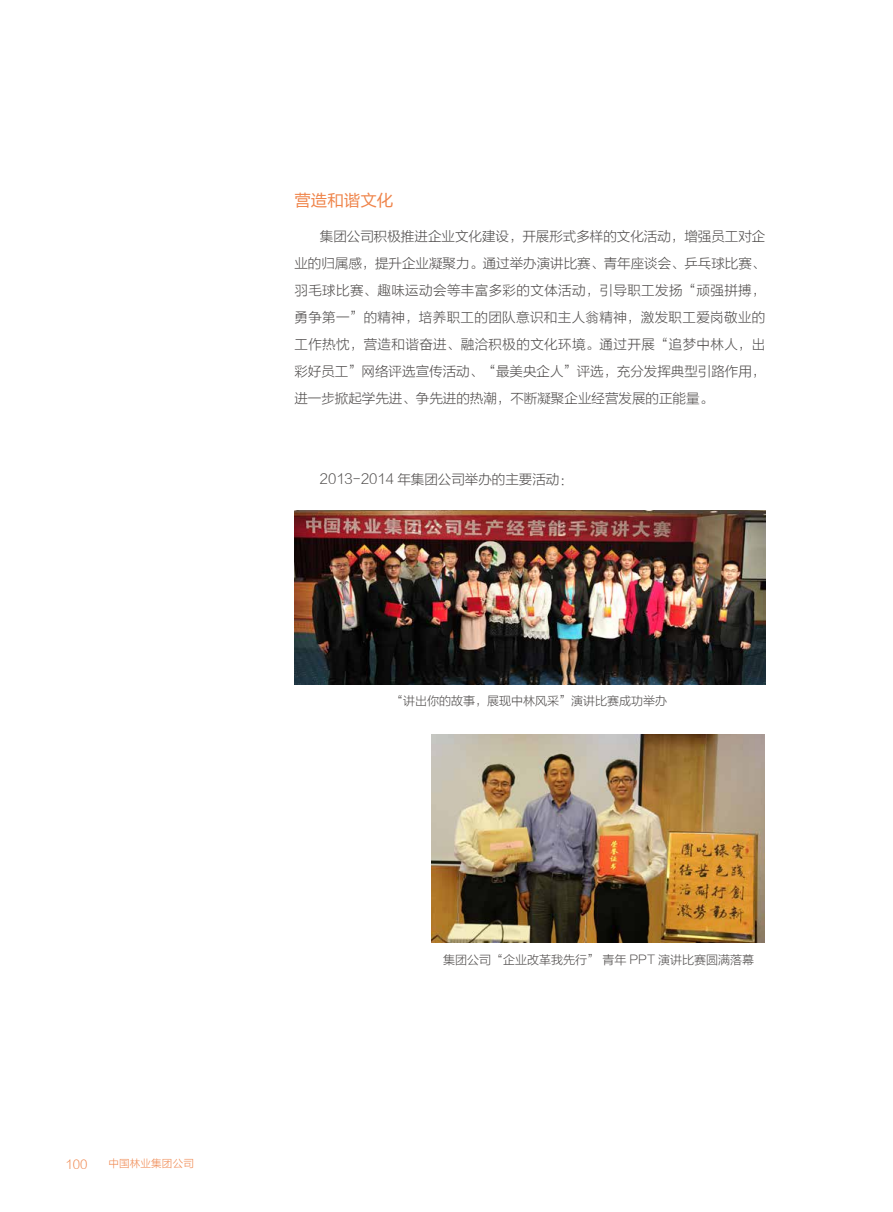
<style>
.page{position:relative;width:893px;height:1212px;background:#fff}
.page>*{position:absolute;margin:0;border:0;box-sizing:border-box;transform-origin:0 0}
.t1{font:16.5px "FZLTHJW GB1 0";color:#ef844a}
.t2{font:13.5px/27px "FZLTXHJW GB1 0";color:#4c4948;text-align:justify}
.t3{font:12px "FZLTXHJW GB1 0";color:#4c4948}
.t4{font:12px "FZLTXHJW GB1 0";color:#ef844a}
.t5{font:10.5px "FZLTXHJW GB1 0";letter-spacing:.02em;color:#ef844a}
</style>
<div class="page">
<img style="left:294px;top:510px;width:471px;height:174px">
<img style="left:432px;top:734px;width:333px;height:208px">
<p class="t4" style="left:65px;top:1158px;width:23px">100</p>
<p class="t5" style="left:108px;top:1158px;width:87px">中国林业集团公司</p>
<p class="t1" style="left:294px;top:191px;width:100px">营造和谐文化</p>
<p class="t2" style="left:294px;top:223px;width:472px;text-indent:26px">集团公司积极推进企业文化建设，开展形式多样的文化活动，增强员工对企业的归属感，提升企业凝聚力。通过举办演讲比赛、青年座谈会、乒乓球比赛、羽毛球比赛、趣味运动会等丰富多彩的文体活动，引导职工发扬“顽强拼搏，勇争第一”的精神，培养职工的团队意识和主人翁精神，激发职工爱岗敬业的工作热忱，营造和谐奋进、融洽积极的文化环境。通过开展“追梦中林人，出彩好员工”网络评选宣传活动、“最美央企人”评选，充分发挥典型引路作用，进一步掀起学先进、争先进的热潮，不断凝聚企业经营发展的正能量。</p>
<p class="t2" style="left:320px;top:466px;width:254px">2013- 2014 年集团公司举办的主要活动：</p>
<p class="t3" style="left:391px;top:694px;width:277px">“讲出你的故事，展现中林风采”演讲比赛成功举办</p>
<p class="t3" style="left:443px;top:952px;width:312px">集团公司“企业改革我先行” 青年 PPT 演讲比赛圆满落幕</p>
</div>
